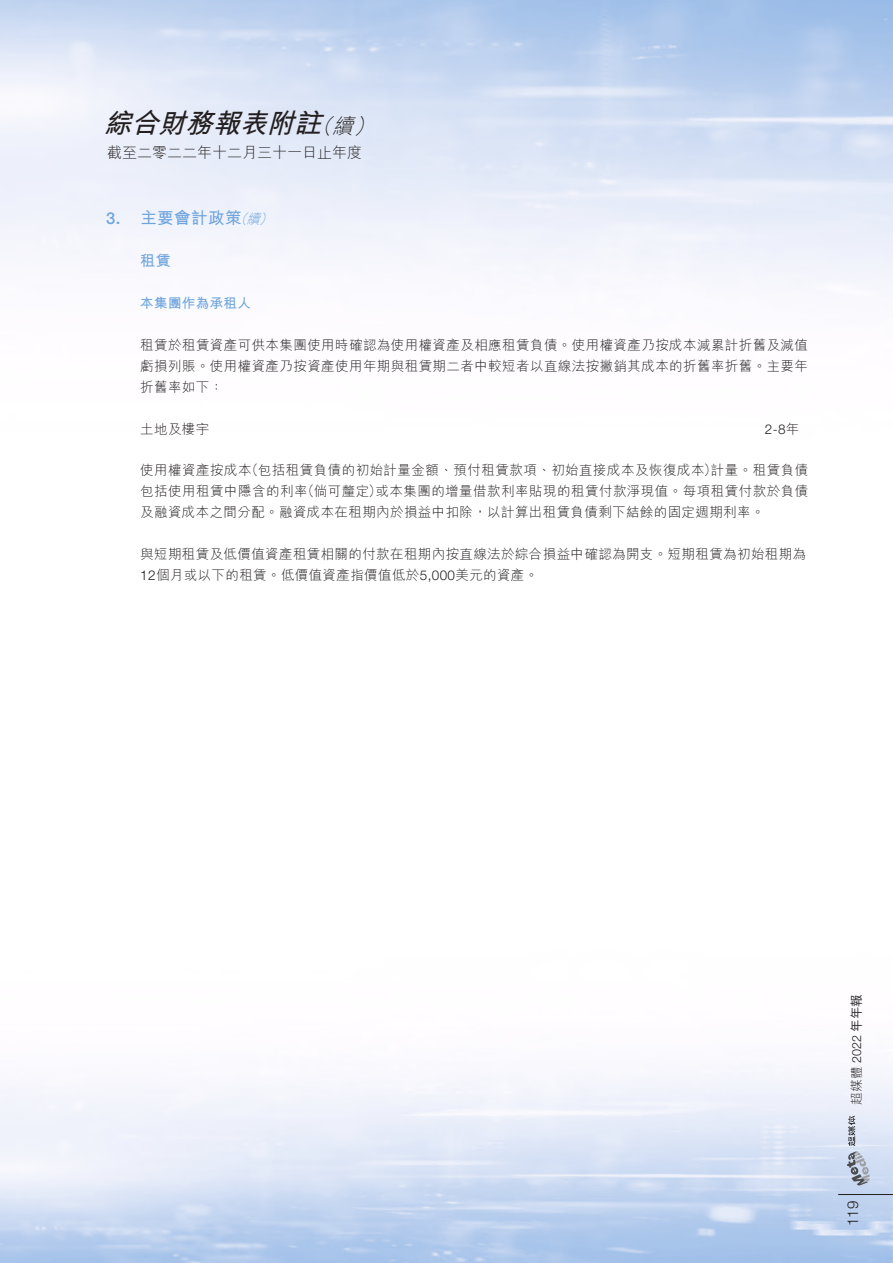
<style>
.page{position:relative;width:893px;height:1263px;background:#fff}
.page>*{position:absolute;margin:0;border:0;box-sizing:border-box;transform-origin:0 0}
.t1{font:italic 700 27px "M Hei HK";color:#231f20}
.t2{font:700 16.5px "M Hei HK";letter-spacing:.03em;color:#6fa5de}
.t3{font:300 15px "M Hei HK";color:#231f20}
.t4{font:300 15px "Helvetica Neue LT Std";color:#231f20}
.t5{font:700 15px "M Hei HK";color:#6fa5de}
.t6{font:300 13.5px/21px "M Hei HK";letter-spacing:.03em;color:#231f20;text-align:justify}
.t7{font:700 13.5px "M Hei HK";letter-spacing:.03em;color:#6fa5de}
.t8{font:300 13.5px "Helvetica Neue LT Std";color:#231f20}
.t9{font:300 12.6px "Helvetica Neue LT Std";color:#231f20}
.s1{font-weight:300;font-size:21px}
.s2{font-family:"Helvetica Neue LT Std";font-weight:500}
.s3{font-weight:300;font-style:italic;font-size:13.5px}
.s4{font-family:"M Hei HK"}
.s5{font-family:"Helvetica Neue LT Std"}
.s6{font-family:"M Hei HK";font-weight:500}
</style>
<div class="page">
<hr style="left:838px;top:1194px;width:55px;height:1px;background:#231f20">
<svg style="left:847px;top:1116px;width:23px;height:69px"></svg>
<h1 class="t1" style="left:104px;top:103px;width:277px">綜合財務報表附註<span class="s1">（續）</span></h1>
<p class="t3" style="left:107px;top:145px;width:256px">截至二零二二年十二月三十一日止年度</p>
<p class="t2" style="left:106px;top:206px;width:171px"><span class="s2">3.</span> 主要會計政策<span class="s3">（續）</span></p>
<p class="t5" style="left:140px;top:250px;width:32px">租賃</p>
<p class="t7" style="left:140px;top:294px;width:112px">本集團作為承租人</p>
<p class="t6" style="left:140px;top:335px;width:669px">租賃於租賃資產可供本集團使用時確認為使用權資產及相應租賃負債。使用權資產乃按成本減累計折舊及減值虧損列賬。使用權資產乃按資產使用年期與租賃期二者中較短者以直線法按撇銷其成本的折舊率折舊。主要年折舊率如下：</p>
<p class="t6" style="left:140px;top:419px;width:71px">土地及樓宇</p>
<p class="t8" style="left:765px;top:421px;width:36px">2-8<span class="s4">年</span></p>
<p class="t6" style="left:140px;top:459px;width:669px">使用權資產按成本（包括租賃負債的初始計量金額、預付租賃款項、初始直接成本及恢復成本）計量。租賃負債包括使用租賃中隱含的利率（倘可釐定）或本集團的增量借款利率貼現的租賃付款淨現值。每項租賃付款於負債及融資成本之間分配。融資成本在租期內於損益中扣除，以計算出租賃負債剩下結餘的固定週期利率。</p>
<p class="t6" style="left:140px;top:543px;width:667px">與短期租賃及低價值資產租賃相關的付款在租期內按直線法於綜合損益中確認為開支。短期租賃為初始租期為<br><span class="s5">12</span>個月或以下的租賃。低價值資產指價值低於<span class="s5">5,000</span>美元的資產。</p>
<p class="t9" style="left:849px;top:1105px;width:112px;rotate:-90deg"><span class="s4">超媒體</span> 2022 <span class="s6">年年報</span></p>
<p class="t4" style="left:844px;top:1226px;width:27px;rotate:-90deg">119</p>
</div>
